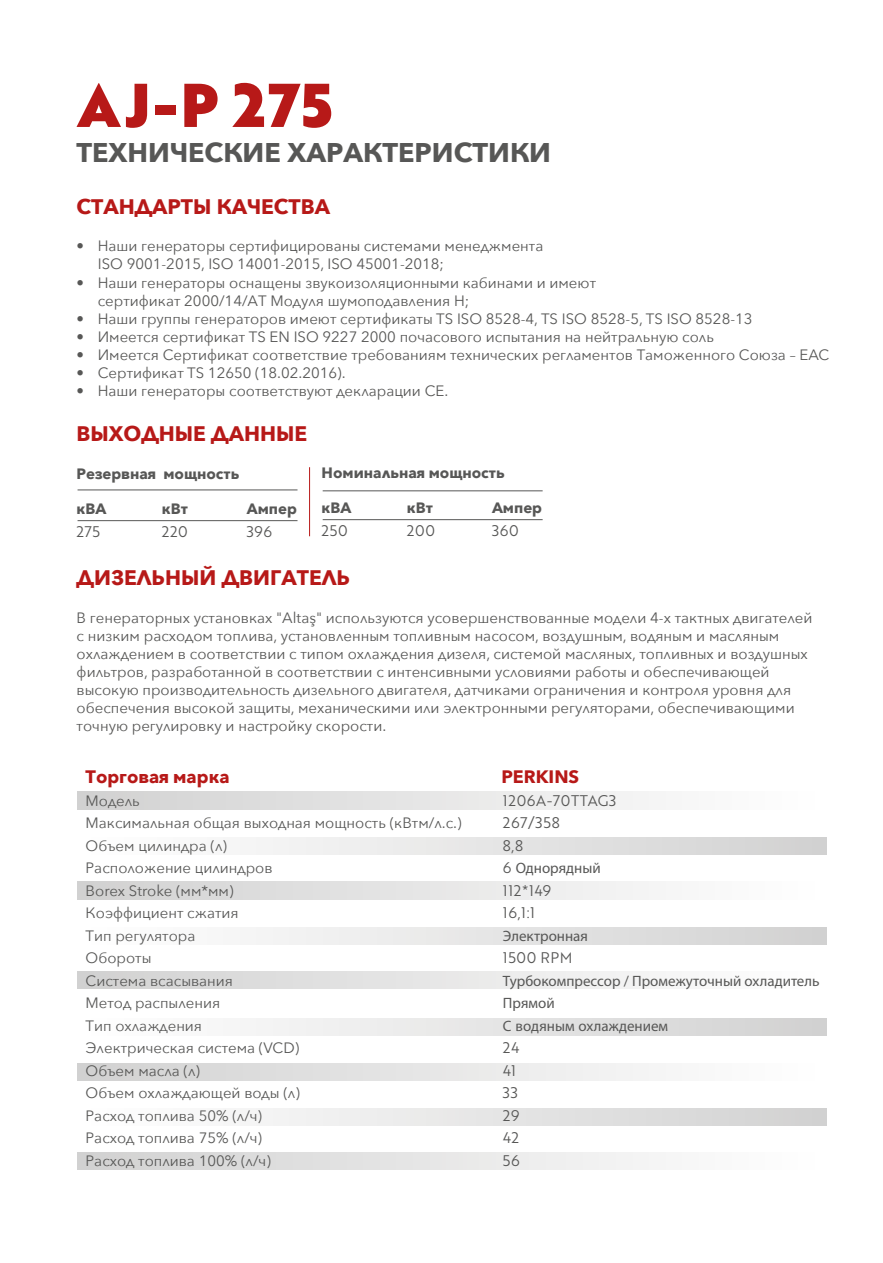
<style>
.page{position:relative;width:883px;height:1263px;background:#fff}
.page>*{position:absolute;margin:0;border:0;box-sizing:border-box;transform-origin:0 0}
.t1{font:60px "Brother 1816 Black";color:#b71918}
.t2{font:700 27px "Avenir Next";color:#575756}
.t3{font:700 21px "Avenir Next";color:#b71918}
.t4{font:700 18px "Avenir Next";color:#b71918}
.t5{font:15px/22.5px "Avenir Next";color:#575756}
.t6{font:15px/22.5px "Myriad Pro";color:#575756}
.t7{font:15px/22.5px "Brother 1816 Book";letter-spacing:.04em;color:#575756}
.t8{font:700 15px "Avenir Next";color:#575756}
.s1{font-family:"Brother 1816 Book"}
</style>
<div class="page">
<hr style="left:322px;top:519px;width:220px;height:1px;background:#575756">
<hr style="left:322px;top:490px;width:220px;height:1px;background:#575756">
<hr style="left:309px;top:467px;width:1px;height:69px;background:#b71918">
<hr style="left:77px;top:520px;width:220px;height:1px;background:#575756">
<hr style="left:77px;top:489px;width:220px;height:1px;background:#575756">
<div style="left:78px;top:792px;width:748px;height:17px;background:linear-gradient(to right,#d1d1d1,#fff)"></div>
<div style="left:78px;top:837px;width:748px;height:17px;background:linear-gradient(to right,#fff,#d1d1d1)"></div>
<div style="left:78px;top:882px;width:748px;height:17px;background:linear-gradient(to right,#d1d1d1,#fff)"></div>
<div style="left:78px;top:927px;width:748px;height:17px;background:linear-gradient(to right,#fff,#d1d1d1)"></div>
<div style="left:78px;top:971px;width:748px;height:18px;background:linear-gradient(to right,#d1d1d1,#fff)"></div>
<div style="left:78px;top:1018px;width:748px;height:17px;background:linear-gradient(to right,#fff,#d1d1d1)"></div>
<div style="left:78px;top:1063px;width:748px;height:17px;background:linear-gradient(to right,#d1d1d1,#fff)"></div>
<div style="left:78px;top:1152px;width:748px;height:18px;background:linear-gradient(to right,#d1d1d1,#fff)"></div>
<div style="left:78px;top:1108px;width:748px;height:17px;background:linear-gradient(to right,#fff,#d1d1d1)"></div>
<h1 class="t1" style="left:77px;top:59px;width:257px">AJ-P 275</h1>
<h2 class="t2" style="left:76px;top:129px;width:476px">ТЕХНИЧЕСКИЕ ХАРАКТЕРИСТИКИ</h2>
<h3 class="t3" style="left:76px;top:188px;width:255px">СТАНДАРТЫ КАЧЕСТВА</h3>
<p class="t5" style="left:98px;top:237px;width:447px;line-height:18px;text-indent:-21px">• Наши генераторы сертифицированы системами менеджмента<br>ISO 9001-2015, ISO 14001-2015, ISO 45001-2018;</p>
<p class="t5" style="left:98px;top:273px;width:499px;line-height:18px;text-indent:-21px">• Наши генераторы оснащены звукоизоляционными кабинами и имеют сертификат 2000/14/АТ Модуля шумоподавления H;</p>
<p class="t5" style="left:76px;top:306px;width:677px">• Наши группы генераторов имеют сертификаты TS ISO 8528-4, TS ISO 8528-5, TS ISO 8528-13</p>
<p class="t5" style="left:76px;top:324px;width:639px">• Имеется сертификат TS EN ISO 9227 2000 почасового испытания на нейтральную соль</p>
<p class="t5" style="left:76px;top:342px;width:754px">• Имеется Сертификат соответствие требованиям технических регламентов Таможенного Союза – EAC</p>
<p class="t5" style="left:76px;top:360px;width:270px">• Сертификат TS 12650 (18.02.2016).</p>
<p class="t5" style="left:76px;top:378px;width:373px">• Наши генераторы соответствуют декларации CE.</p>
<h3 class="t3" style="left:76px;top:416px;width:232px">ВЫХОДНЫЕ ДАННЫЕ</h3>
<p class="t8" style="left:76px;top:461px;width:164px">Резервная мощность</p>
<p class="t8" style="left:321px;top:460px;width:184px">Номинальная мощность</p>
<p class="t8" style="left:76px;top:496px;width:31px">кВА</p>
<p class="t8" style="left:162px;top:496px;width:28px">кВт</p>
<p class="t8" style="left:247px;top:496px;width:52px">Ампер</p>
<p class="t7" style="left:76px;top:519px;width:25px">275</p>
<p class="t7" style="left:162px;top:519px;width:28px">220</p>
<p class="t7" style="left:247px;top:519px;width:27px">396</p>
<p class="t8" style="left:321px;top:495px;width:31px">кВА</p>
<p class="t8" style="left:407px;top:495px;width:28px">кВт</p>
<p class="t8" style="left:492px;top:495px;width:52px">Ампер</p>
<p class="t7" style="left:321px;top:518px;width:27px">250</p>
<p class="t7" style="left:407px;top:518px;width:30px">200</p>
<p class="t7" style="left:492px;top:518px;width:28px">360</p>
<h3 class="t3" style="left:77px;top:559px;width:275px">ДИЗЕЛЬНЫЙ ДВИГАТЕЛЬ</h3>
<p class="t5" style="left:77px;top:608px;width:737px;line-height:18px">В генераторных установках "Altaş" используются усовершенствованные модели 4-х тактных двигателей с низким расходом топлива, установленным топливным насосом, воздушным, водяным и масляным охлаждением в соответствии с типом охлаждения дизеля, системой масляных, топливных и воздушных фильтров, разработанной в соответствии с интенсивными условиями работы и обеспечивающей высокую производительность дизельного двигателя, датчиками ограничения и контроля уровня для обеспечения высокой защиты, механическими или электронными регуляторами, обеспечивающими точную регулировку и настройку скорости.</p>
<p class="t4" style="left:86px;top:761px;width:145px">Торговая марка</p>
<p class="t4" style="left:501px;top:761px;width:79px">PERKINS</p>
<p class="t5" style="left:86px;top:788px;width:377px">Модель<br>Максимальная общая выходная мощность (кВтм/л.с.)<br>Объем цилиндра (л)<br>Расположение цилиндров<br>Borex Stroke (мм*мм)<br>Коэффициент сжатия<br>Тип регулятора<br>Обороты<br>Система всасывания<br>Метод распыления<br>Тип охлаждения<br>Электрическая система (VCD)<br>Объем масла (л)<br>Объем охлаждающей воды (л)<br>Расход топлива 50% (л/ч)<br>Расход топлива 75% (л/ч)<br>Расход топлива 100% (л/ч)</p>
<p class="t7" style="left:503px;top:788px;width:115px">1206A-70TTAG3<br>267/358<br>8,8</p>
<p class="t6" style="left:503px;top:857px;width:99px"><span class="s1">6</span> Однорядный</p>
<p class="t7" style="left:503px;top:878px;width:50px">112*149<br>16,1:1</p>
<p class="t6" style="left:503px;top:924px;width:87px">Электронная</p>
<p class="t7" style="left:503px;top:946px;width:71px">1500 RPM</p>
<p class="t6" style="left:503px;top:969px;width:318px">Турбокомпрессор / Промежуточный охладитель<br>Прямой<br>С водяным охлаждением</p>
<p class="t7" style="left:503px;top:1036px;width:18px">24<br>41<br>33<br>29<br>42<br>56</p>
</div>
